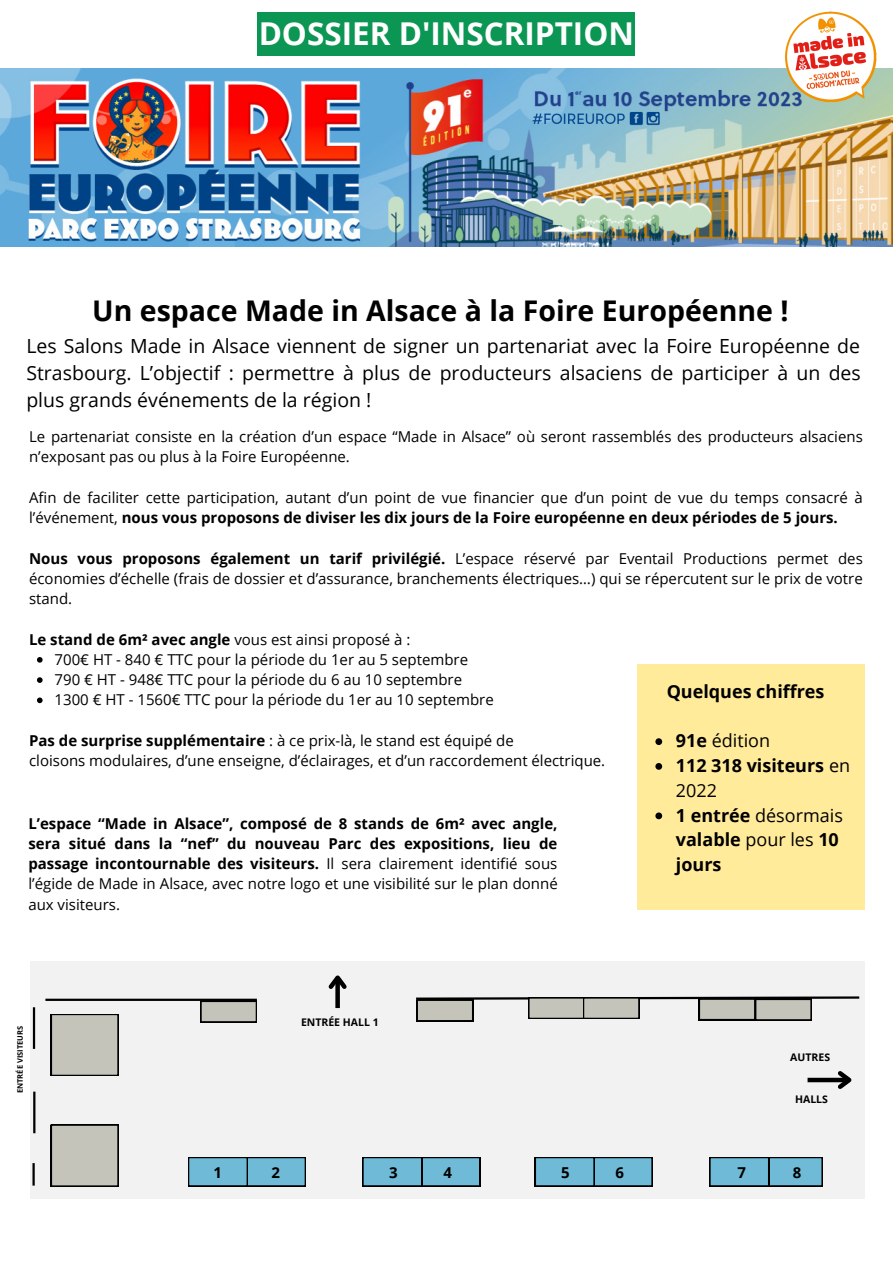
<style>
.page{position:relative;width:893px;height:1264px;background:#fff}
.page>*{position:absolute;margin:0;border:0;box-sizing:border-box;transform-origin:0 0}
.t1{font:700 31.5px "Open Sans";color:#fff}
.t2{font:700 28.5px "Open Sans";color:#000}
.t3{font:19.5px/27px "Open Sans";color:#000;text-align:justify}
.t4{font:700 18px/24.8px "Open Sans";color:#000}
.t5{font:18px "Open Sans";color:#000}
.t6{font:15px/20.2px "Open Sans";color:#000}
.t7{font:700 15px/20.2px "Open Sans";color:#000;text-align:justify}
.t8{font:700 10.5px "Open Sans";color:#000}
.t9{font:700 7.5px "Open Sans";color:#000}
.s1{font-weight:700}
.s2{font-weight:400}
</style>
<div class="page">
<img style="left:0;top:68px;width:892px;height:179px">
<svg style="left:37px;top:657px;width:6px;height:5px"></svg>
<svg style="left:37px;top:677px;width:6px;height:6px"></svg>
<svg style="left:37px;top:697px;width:6px;height:6px"></svg>
<img style="left:782px;top:11px;width:96px;height:94px">
<div style="left:30px;top:961px;width:834px;height:237px;background:#f2f2f2"></div>
<svg style="left:709px;top:1157px;width:113px;height:29px;background:#63a6bf"></svg>
<svg style="left:535px;top:1157px;width:117px;height:29px;background:#64a8c1"></svg>
<svg style="left:362px;top:1157px;width:118px;height:29px;background:#63a6bf"></svg>
<svg style="left:188px;top:1157px;width:118px;height:29px;background:#63a7c0"></svg>
<svg style="left:51px;top:1124px;width:67px;height:62px;background:#b7b7ae"></svg>
<svg style="left:51px;top:1014px;width:67px;height:61px;background:#babab1"></svg>
<hr style="left:33px;top:1007px;width:2px;height:41px;background:#000">
<hr style="left:33px;top:1091px;width:2px;height:42px;background:#000">
<hr style="left:32px;top:1163px;width:3px;height:22px;background:#000">
<hr style="left:45px;top:998px;width:212px;height:2px;background:#000">
<div style="left:335px;top:977px;width:5px;height:31px;background:#000"></div>
<svg style="left:328px;top:975px;width:19px;height:18px"></svg>
<svg style="left:416px;top:996px;width:444px;height:25px"></svg>
<svg style="left:200px;top:1000px;width:57px;height:22px"></svg>
<div style="left:807px;top:1077px;width:42px;height:5px;background:#000"></div>
<svg style="left:833px;top:1071px;width:19px;height:18px"></svg>
<div style="left:637px;top:664px;width:227px;height:245px;background:#ffeb9a"></div>
<div style="left:257px;top:12px;width:378px;height:44px;background:#0c9654"></div>
<svg style="left:655px;top:738px;width:7px;height:7px"></svg>
<svg style="left:655px;top:763px;width:7px;height:6px"></svg>
<svg style="left:655px;top:812px;width:7px;height:7px"></svg>
<p class="t1" style="left:259px;top:12px;width:377px">DOSSIER D'INSCRIPTION</p>
<p class="t2" style="left:92px;top:290px;width:697px">Un espace Made in Alsace à la Foire Européenne !</p>
<p class="t3" style="left:26px;top:332px;width:835px">Les Salons Made in Alsace viennent de signer un partenariat avec la Foire Européenne de Strasbourg. L’objectif : permettre à plus de producteurs alsaciens de participer à un des plus grands événements de la région !</p>
<p class="t6" style="left:29px;top:426px;width:835px">Le partenariat consiste en la création d’un espace “Made in Alsace” où seront rassemblés des producteurs alsaciens n’exposant pas ou plus à la Foire Européenne.</p>
<p class="t6" style="left:29px;top:487px;width:835px">Afin de faciliter cette participation, autant d’un point de vue financier que d’un point de vue du temps consacré à l’événement, <span class="s1">nous vous proposons de diviser les dix jours de la Foire européenne en deux périodes de 5 jours.</span></p>
<p class="t6" style="left:29px;top:547px;width:835px;text-align:justify"><span class="s1">Nous vous proposons également un tarif privilégié.</span> L’espace réservé par Eventail Productions permet des économies d’échelle (frais de dossier et d’assurance, branchements électriques…) qui se répercutent sur le prix de votre stand.</p>
<p class="t7" style="left:29px;top:628px;width:383px">Le stand de 6m² avec angle <span class="s2">vous est ainsi proposé à :</span></p>
<p class="t6" style="left:55px;top:649px;width:415px">700€ HT - 840 € TTC pour la période du 1er au 5 septembre</p>
<p class="t6" style="left:55px;top:669px;width:409px">790 € HT - 948€ TTC pour la période du 6 au 10 septembre</p>
<p class="t6" style="left:55px;top:689px;width:440px">1300 € HT - 1560€ TTC pour la période du 1er au 10 septembre</p>
<p class="t6" style="left:29px;top:730px;width:486px"><span class="s1">Pas de surprise supplémentaire</span> : à ce prix-là, le stand est équipé de</p>
<p class="t6" style="left:29px;top:750px;width:577px">cloisons modulaires, d’une enseigne, d’éclairages, et d’un raccordement électrique.</p>
<p class="t7" style="left:28px;top:812px;width:531px">L’espace “Made in Alsace”, composé de 8 stands de 6m² avec angle, sera situé dans la “nef” du nouveau Parc des expositions, lieu de passage incontournable des visiteurs. <span class="s2">Il sera clairement identifié sous l’égide de Made in Alsace, avec notre logo et une visibilité sur le plan donné aux visiteurs.</span></p>
<p class="t9" style="left:15px;top:1093px;width:69px;rotate:-90deg">ENTRÉE VISITEURS</p>
<p class="t8" style="left:301px;top:1014px;width:79px">ENTRÉE HALL 1</p>
<p class="t4" style="left:666px;top:678px;width:159px">Quelques chiffres</p>
<p class="t5" style="left:675px;top:728px;width:96px"><span class="s1">91e</span> édition</p>
<p class="t4" style="left:675px;top:752px;width:176px">112 318 visiteurs <span class="s2">en<br>2022</span></p>
<p class="t4" style="left:675px;top:802px;width:168px">1 entrée <span class="s2">désormais </span>valable <span class="s2">pour les</span> 10 jours</p>
<p class="t8" style="left:790px;top:1049px;width:41px">AUTRES</p>
<p class="t8" style="left:795px;top:1091px;width:34px">HALLS</p>
<p class="t7" style="left:213px;top:1161px;width:10px">1</p>
<p class="t7" style="left:271px;top:1161px;width:10px">2</p>
<p class="t7" style="left:389px;top:1161px;width:10px">3</p>
<p class="t7" style="left:443px;top:1161px;width:10px">4</p>
<p class="t7" style="left:561px;top:1161px;width:10px">5</p>
<p class="t7" style="left:615px;top:1161px;width:10px">6</p>
<p class="t7" style="left:737px;top:1161px;width:10px">7</p>
<p class="t7" style="left:792px;top:1161px;width:10px">8</p>
</div>
